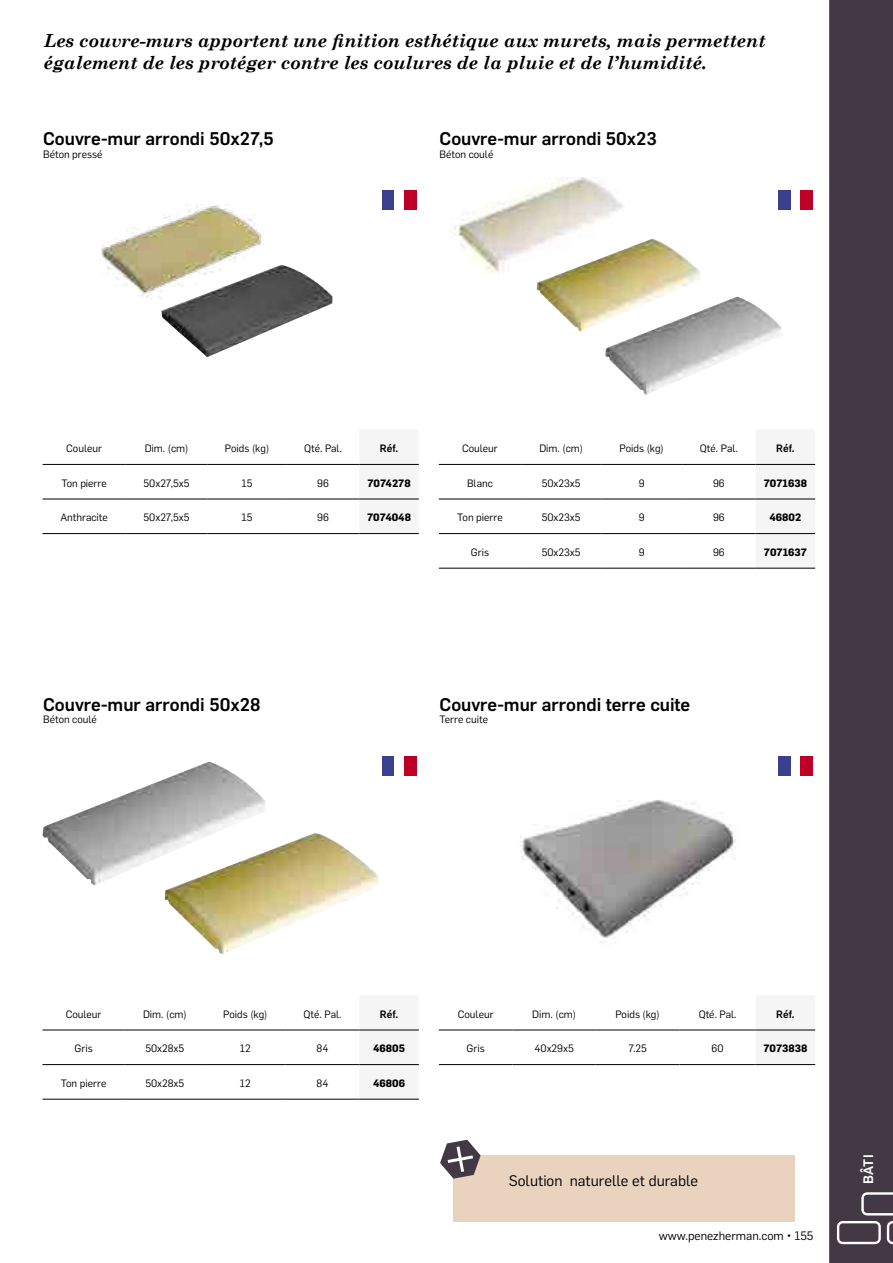
<style>
.page{position:relative;width:893px;height:1263px;background:#fff}
.page>*{position:absolute;margin:0;border:0;box-sizing:border-box;transform-origin:0 0}
.t1{font:italic 700 18px/21.6px "Century Schoolbook";letter-spacing:-.005em;color:#000}
.t2{font:500 18px "Flama";color:#000}
.t3{font:15px "Flama";color:#000}
.t4{font:500 13.5px "Flama";color:#fff}
.t5{font:12px "Flama";color:#000}
.t6{font:10.5px "Flama";color:#000}
.t7{font:700 10.5px "Flama";color:#000}
.t8{font:500 10.5px "Flama";letter-spacing:-.005em;color:#000}
</style>
<div class="page">
<div style="left:359px;top:463px;width:60px;height:36px;background:#f5f5f5"></div>
<hr style="left:43px;top:464px;width:83px;height:1px;background:#000">
<hr style="left:126px;top:464px;width:81px;height:1px;background:#000">
<hr style="left:207px;top:464px;width:80px;height:1px;background:#000">
<hr style="left:287px;top:464px;width:72px;height:1px;background:#000">
<hr style="left:359px;top:464px;width:60px;height:1px;background:#000">
<hr style="left:43px;top:499px;width:83px;height:1px;background:#000">
<hr style="left:126px;top:499px;width:81px;height:1px;background:#000">
<hr style="left:207px;top:499px;width:80px;height:1px;background:#000">
<hr style="left:287px;top:499px;width:72px;height:1px;background:#000">
<hr style="left:43px;top:533px;width:83px;height:1px;background:#000">
<hr style="left:126px;top:533px;width:81px;height:1px;background:#000">
<hr style="left:207px;top:533px;width:80px;height:1px;background:#000">
<hr style="left:287px;top:533px;width:72px;height:1px;background:#000">
<hr style="left:359px;top:499px;width:60px;height:1px;background:#000">
<hr style="left:359px;top:533px;width:60px;height:1px;background:#000">
<img style="left:101px;top:204px;width:162px;height:103px">
<img style="left:182px;top:265px;width:98px;height:38px">
<div style="left:382px;top:191px;width:13px;height:19px;background:#3a3f8e"></div>
<div style="left:404px;top:191px;width:12px;height:19px;background:#be0027"></div>
<div style="left:756px;top:463px;width:59px;height:105px;background:#f5f5f5"></div>
<hr style="left:439px;top:464px;width:82px;height:1px;background:#000">
<hr style="left:521px;top:464px;width:80px;height:1px;background:#000">
<hr style="left:601px;top:464px;width:81px;height:1px;background:#000">
<hr style="left:682px;top:464px;width:74px;height:1px;background:#000">
<hr style="left:756px;top:464px;width:59px;height:1px;background:#000">
<hr style="left:439px;top:499px;width:82px;height:1px;background:#000">
<hr style="left:521px;top:499px;width:80px;height:1px;background:#000">
<hr style="left:601px;top:499px;width:81px;height:1px;background:#000">
<hr style="left:682px;top:499px;width:74px;height:1px;background:#000">
<hr style="left:439px;top:533px;width:82px;height:1px;background:#000">
<hr style="left:521px;top:533px;width:80px;height:1px;background:#000">
<hr style="left:601px;top:533px;width:81px;height:1px;background:#000">
<hr style="left:682px;top:533px;width:74px;height:1px;background:#000">
<hr style="left:439px;top:568px;width:82px;height:1px;background:#000">
<hr style="left:521px;top:568px;width:80px;height:1px;background:#000">
<hr style="left:601px;top:568px;width:81px;height:1px;background:#000">
<hr style="left:682px;top:568px;width:74px;height:1px;background:#000">
<hr style="left:756px;top:499px;width:59px;height:1px;background:#000">
<hr style="left:756px;top:533px;width:59px;height:1px;background:#000">
<hr style="left:756px;top:568px;width:59px;height:1px;background:#000">
<img style="left:453px;top:178px;width:170px;height:95px">
<img style="left:537px;top:239px;width:163px;height:93px">
<img style="left:605px;top:296px;width:177px;height:99px">
<div style="left:779px;top:191px;width:12px;height:19px;background:#3a3f8e"></div>
<div style="left:800px;top:191px;width:13px;height:19px;background:#be0027"></div>
<div style="left:359px;top:1029px;width:60px;height:70px;background:#f5f5f5"></div>
<hr style="left:43px;top:1030px;width:82px;height:1px;background:#000">
<hr style="left:125px;top:1030px;width:80px;height:1px;background:#000">
<hr style="left:205px;top:1030px;width:81px;height:1px;background:#000">
<hr style="left:286px;top:1030px;width:73px;height:1px;background:#000">
<hr style="left:359px;top:1030px;width:60px;height:1px;background:#000">
<hr style="left:43px;top:1064px;width:82px;height:1px;background:#000">
<hr style="left:125px;top:1064px;width:80px;height:1px;background:#000">
<hr style="left:205px;top:1064px;width:81px;height:1px;background:#000">
<hr style="left:286px;top:1064px;width:73px;height:1px;background:#000">
<hr style="left:43px;top:1099px;width:82px;height:1px;background:#000">
<hr style="left:125px;top:1099px;width:80px;height:1px;background:#000">
<hr style="left:205px;top:1099px;width:81px;height:1px;background:#000">
<hr style="left:286px;top:1099px;width:73px;height:1px;background:#000">
<hr style="left:359px;top:1064px;width:60px;height:1px;background:#000">
<hr style="left:359px;top:1099px;width:60px;height:1px;background:#000">
<img style="left:43px;top:761px;width:222px;height:124px">
<img style="left:165px;top:833px;width:214px;height:121px">
<div style="left:382px;top:756px;width:13px;height:20px;background:#3a3f8e"></div>
<div style="left:404px;top:756px;width:12px;height:20px;background:#be0027"></div>
<svg style="left:756px;top:1029px;width:59px;height:1px"></svg>
<hr style="left:439px;top:1030px;width:74px;height:1px;background:#000">
<hr style="left:513px;top:1030px;width:83px;height:1px;background:#000">
<hr style="left:596px;top:1030px;width:83px;height:1px;background:#000">
<hr style="left:679px;top:1030px;width:77px;height:1px;background:#000">
<hr style="left:756px;top:1030px;width:59px;height:1px;background:#000">
<hr style="left:439px;top:1064px;width:74px;height:1px;background:#000">
<hr style="left:513px;top:1064px;width:83px;height:1px;background:#000">
<hr style="left:596px;top:1064px;width:83px;height:1px;background:#000">
<hr style="left:679px;top:1064px;width:77px;height:1px;background:#000">
<hr style="left:756px;top:1064px;width:59px;height:1px;background:#000">
<img style="left:520px;top:800px;width:216px;height:143px">
<div style="left:779px;top:756px;width:12px;height:20px;background:#3a3f8e"></div>
<div style="left:800px;top:756px;width:13px;height:20px;background:#be0027"></div>
<div style="left:454px;top:1155px;width:341px;height:66px;background:#e9d2be"></div>
<svg style="left:440px;top:1140px;width:41px;height:39px"></svg>
<div style="left:829px;top:0;width:64px;height:1263px;background:#423945"></div>
<svg style="left:837px;top:1221px;width:44px;height:23px"></svg>
<svg style="left:887px;top:1221px;width:6px;height:23px"></svg>
<svg style="left:861px;top:1192px;width:32px;height:23px"></svg>
<h1 class="t1" style="left:44px;top:30px;width:723px">Les couvre-murs apportent une finition esthétique aux murets, mais permettent également de les protéger contre les coulures de la pluie et de l’humidité.</h1>
<h1 class="t2" style="left:43px;top:126px;width:232px">Couvre-mur arrondi 50x27,5</h1>
<p class="t6" style="left:43px;top:147px;width:61px">Béton pressé</p>
<h1 class="t2" style="left:439px;top:126px;width:219px">Couvre-mur arrondi 50x23</h1>
<p class="t6" style="left:439px;top:147px;width:55px">Béton coulé</p>
<p class="t6" style="left:66px;top:441px;width:37px">Couleur</p>
<p class="t6" style="left:145px;top:441px;width:45px">Dim. (cm)</p>
<p class="t6" style="left:225px;top:441px;width:46px">Poids (kg)</p>
<p class="t6" style="left:304px;top:441px;width:39px">Qté. Pal.</p>
<p class="t8" style="left:380px;top:441px;width:20px">Réf.</p>
<p class="t6" style="left:61px;top:476px;width:47px">Ton pierre</p>
<p class="t6" style="left:144px;top:476px;width:48px">50x27,5x5</p>
<p class="t6" style="left:242px;top:476px;width:12px">15</p>
<p class="t6" style="left:317px;top:476px;width:13px">96</p>
<p class="t7" style="left:367px;top:475px;width:45px">7074278</p>
<p class="t6" style="left:60px;top:510px;width:49px">Anthracite</p>
<p class="t6" style="left:144px;top:510px;width:48px">50x27,5x5</p>
<p class="t6" style="left:242px;top:510px;width:12px">15</p>
<p class="t6" style="left:317px;top:510px;width:13px">96</p>
<p class="t7" style="left:367px;top:510px;width:45px">7074048</p>
<p class="t6" style="left:462px;top:441px;width:37px">Couleur</p>
<p class="t6" style="left:539px;top:441px;width:45px">Dim. (cm)</p>
<p class="t6" style="left:620px;top:441px;width:46px">Poids (kg)</p>
<p class="t6" style="left:700px;top:441px;width:39px">Qté. Pal.</p>
<p class="t8" style="left:776px;top:441px;width:20px">Réf.</p>
<p class="t6" style="left:467px;top:476px;width:27px">Blanc</p>
<p class="t6" style="left:542px;top:476px;width:40px">50x23x5</p>
<p class="t6" style="left:639px;top:476px;width:7px">9</p>
<p class="t6" style="left:713px;top:476px;width:13px">96</p>
<p class="t7" style="left:764px;top:475px;width:45px">7071638</p>
<p class="t6" style="left:457px;top:510px;width:47px">Ton pierre</p>
<p class="t6" style="left:542px;top:510px;width:40px">50x23x5</p>
<p class="t6" style="left:639px;top:510px;width:7px">9</p>
<p class="t6" style="left:713px;top:510px;width:13px">96</p>
<p class="t7" style="left:769px;top:510px;width:33px">46802</p>
<p class="t6" style="left:471px;top:545px;width:20px">Gris</p>
<p class="t6" style="left:542px;top:545px;width:40px">50x23x5</p>
<p class="t6" style="left:639px;top:545px;width:7px">9</p>
<p class="t6" style="left:713px;top:545px;width:13px">96</p>
<p class="t7" style="left:764px;top:544px;width:45px">7071637</p>
<h1 class="t2" style="left:43px;top:691px;width:219px">Couvre-mur arrondi 50x28</h1>
<p class="t6" style="left:43px;top:712px;width:55px">Béton coulé</p>
<h1 class="t2" style="left:439px;top:691px;width:252px">Couvre-mur arrondi terre cuite</h1>
<p class="t6" style="left:439px;top:712px;width:50px">Terre cuite</p>
<p class="t6" style="left:66px;top:1007px;width:37px">Couleur</p>
<p class="t6" style="left:143px;top:1007px;width:45px">Dim. (cm)</p>
<p class="t6" style="left:223px;top:1007px;width:46px">Poids (kg)</p>
<p class="t6" style="left:304px;top:1007px;width:39px">Qté. Pal.</p>
<p class="t8" style="left:380px;top:1006px;width:20px">Réf.</p>
<p class="t6" style="left:75px;top:1041px;width:20px">Gris</p>
<p class="t6" style="left:145px;top:1041px;width:40px">50x28x5</p>
<p class="t6" style="left:240px;top:1041px;width:12px">12</p>
<p class="t6" style="left:317px;top:1041px;width:13px">84</p>
<p class="t7" style="left:373px;top:1041px;width:33px">46805</p>
<p class="t6" style="left:61px;top:1076px;width:47px">Ton pierre</p>
<p class="t6" style="left:145px;top:1076px;width:40px">50x28x5</p>
<p class="t6" style="left:240px;top:1076px;width:12px">12</p>
<p class="t6" style="left:317px;top:1076px;width:13px">84</p>
<p class="t7" style="left:373px;top:1075px;width:33px">46806</p>
<p class="t6" style="left:458px;top:1007px;width:37px">Couleur</p>
<p class="t6" style="left:532px;top:1007px;width:45px">Dim. (cm)</p>
<p class="t6" style="left:615px;top:1007px;width:46px">Poids (kg)</p>
<p class="t6" style="left:699px;top:1007px;width:39px">Qté. Pal.</p>
<p class="t8" style="left:776px;top:1006px;width:20px">Réf.</p>
<p class="t6" style="left:467px;top:1041px;width:20px">Gris</p>
<p class="t6" style="left:534px;top:1041px;width:41px">40x29x5</p>
<p class="t6" style="left:628px;top:1041px;width:20px">7.25</p>
<p class="t6" style="left:712px;top:1041px;width:14px">60</p>
<p class="t7" style="left:763px;top:1041px;width:46px">7073838</p>
<h2 class="t3" style="left:509px;top:1170px;width:191px">Solution naturelle et durable</h2>
<p class="t5" style="left:659px;top:1228px;width:156px">www.penezherman.com • 155</p>
<p class="t4" style="left:859px;top:1184px;width:31px;rotate:-90deg">BÂTI</p>
</div>
